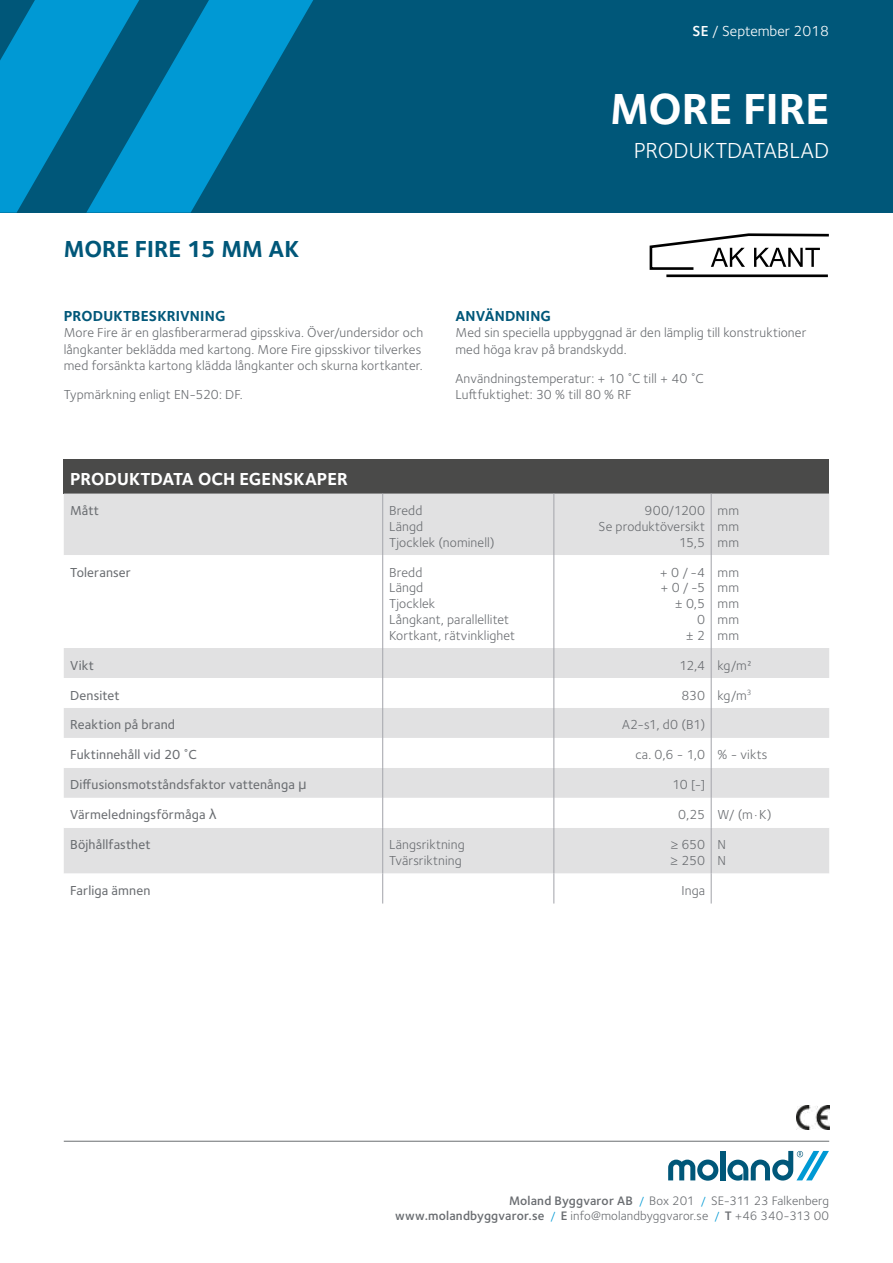
<style>
.page{position:relative;width:893px;height:1263px;background:#fff}
.page>*{position:absolute;margin:0;border:0;box-sizing:border-box;transform-origin:0 0}
.t1{font:700 45px "Foundry Sterling";letter-spacing:-.005em;color:#fff}
.t2{font:700 24px "Foundry Sterling";color:#005779}
.t3{font:22.5px "Foundry Sterling";color:#fff}
.t4{font:700 18px "Foundry Sterling";color:#fff}
.t5{font:700 15px "Foundry Sterling";letter-spacing:.01em;color:#005779}
.t6{font:15px "Foundry Sterling";color:#fff}
.t7{font:13.5px/15.8px "Foundry Sterling";letter-spacing:.01em;color:#6a6d71}
.t8{font:500 13.5px "Foundry Sterling";letter-spacing:.01em;color:#6a6d71}
.t9{font:12.75px/15px "Foundry Sterling";letter-spacing:.005em;color:#6a6d71;text-align:right}
.s1{font-weight:600}
.s2{font-family:"Verdana";font-weight:400}
.s3{font-size:12px;color:#0099d4}
</style>
<div class="page">
<div style="left:0;top:0;width:893px;height:213px;background:#005779"></div>
<svg style="left:139px;top:0;width:174px;height:213px;fill:#0099d4"></svg>
<svg style="left:0;top:0;width:139px;height:213px"></svg>
<div style="left:64px;top:459px;width:765px;height:35px;background:#4a4a49"></div>
<div style="left:64px;top:494px;width:765px;height:61px;background:#e1e1e2"></div>
<svg style="left:64px;top:555px;width:765px;height:348px"></svg>
<hr style="left:382px;top:493px;width:1px;height:62px;background:#a7a8ae">
<hr style="left:553px;top:493px;width:1px;height:62px;background:#a7a8ae">
<hr style="left:711px;top:493px;width:1px;height:62px;background:#a7a8ae">
<hr style="left:382px;top:555px;width:1px;height:93px;background:#a7a8ae">
<hr style="left:553px;top:555px;width:1px;height:93px;background:#a7a8ae">
<hr style="left:711px;top:555px;width:1px;height:93px;background:#a7a8ae">
<hr style="left:382px;top:648px;width:1px;height:30px;background:#a7a8ae">
<hr style="left:553px;top:648px;width:1px;height:30px;background:#a7a8ae">
<hr style="left:711px;top:648px;width:1px;height:30px;background:#a7a8ae">
<hr style="left:382px;top:678px;width:1px;height:30px;background:#a7a8ae">
<hr style="left:553px;top:678px;width:1px;height:30px;background:#a7a8ae">
<hr style="left:711px;top:678px;width:1px;height:30px;background:#a7a8ae">
<hr style="left:382px;top:708px;width:1px;height:30px;background:#a7a8ae">
<hr style="left:553px;top:708px;width:1px;height:30px;background:#a7a8ae">
<hr style="left:711px;top:708px;width:1px;height:30px;background:#a7a8ae">
<hr style="left:382px;top:738px;width:1px;height:30px;background:#a7a8ae">
<hr style="left:553px;top:738px;width:1px;height:30px;background:#a7a8ae">
<hr style="left:711px;top:738px;width:1px;height:30px;background:#a7a8ae">
<hr style="left:382px;top:768px;width:1px;height:30px;background:#a7a8ae">
<hr style="left:553px;top:768px;width:1px;height:30px;background:#a7a8ae">
<hr style="left:711px;top:768px;width:1px;height:30px;background:#a7a8ae">
<hr style="left:382px;top:798px;width:1px;height:30px;background:#a7a8ae">
<hr style="left:553px;top:798px;width:1px;height:30px;background:#a7a8ae">
<hr style="left:711px;top:798px;width:1px;height:30px;background:#a7a8ae">
<hr style="left:382px;top:828px;width:1px;height:45px;background:#a7a8ae">
<hr style="left:553px;top:828px;width:1px;height:45px;background:#a7a8ae">
<hr style="left:711px;top:828px;width:1px;height:45px;background:#a7a8ae">
<hr style="left:382px;top:873px;width:1px;height:30px;background:#a7a8ae">
<hr style="left:553px;top:873px;width:1px;height:30px;background:#a7a8ae">
<hr style="left:711px;top:873px;width:1px;height:30px;background:#a7a8ae">
<hr style="left:666px;top:274px;width:162px;height:3px;background:#000">
<svg style="left:649px;top:233px;width:180px;height:37px"></svg>
<div style="left:720px;top:1151px;width:5px;height:29px;background:#005779"></div>
<svg style="left:668px;top:1159px;width:50px;height:22px"></svg>
<svg style="left:727px;top:1151px;width:102px;height:29px"></svg>
<hr style="left:64px;top:1141px;width:765px;height:1px;background:#6a6d71">
<img style="left:796px;top:1106px;width:33px;height:23px">
<p class="t6" style="left:693px;top:22px;width:138px"><span class="s1">SE</span> / September 2018</p>
<h1 class="t1" style="left:610px;top:82px;width:221px">MORE FIRE</h1>
<h2 class="t2" style="left:64px;top:235px;width:237px">MORE FIRE 15 MM AK</h2>
<p class="t5" style="left:64px;top:307px;width:163px">PRODUKTBESKRIVNING</p>
<p class="t7" style="left:64px;top:324px;width:361px;line-height:16.5px">More Fire är en glasfiberarmerad gipsskiva. Över/undersidor och långkanter beklädda med kartong. More Fire gipsskivor tilverkes med forsänkta kartong klädda långkanter och skurna kortkanter.</p>
<p class="t7" style="left:64px;top:387px;width:181px">Typmärkning enligt EN-520: DF.</p>
<h3 class="t3" style="left:634px;top:137px;width:197px">PRODUKTDATABLAD</h3>
<p class="t5" style="left:455px;top:307px;width:97px">ANVÄNDNING</p>
<p class="t7" style="left:455px;top:324px;width:352px;line-height:16.5px">Med sin speciella uppbyggnad är den lämplig till konstruktioner med höga krav på brandskydd.</p>
<p class="t7" style="left:455px;top:370px;width:250px;line-height:16.5px">Användningstemperatur: + 10 ˚C till + 40 ˚C<br>Luftfuktighet: 30 % till 80 % RF</p>
<h3 class="t4" style="left:70px;top:468px;width:279px">PRODUKTDATA OCH EGENSKAPER</h3>
<p class="t8" style="left:70px;top:503px;width:30px">Mått</p>
<p class="t7" style="left:389px;top:503px;width:107px">Bredd<br>Längd<br>Tjocklek (nominell)</p>
<p class="t7" style="left:599px;top:503px;width:108px;text-align:right">900/1200<br>Se produktöversikt<br>15,5</p>
<p class="t7" style="left:718px;top:503px;width:23px;text-align:justify">mm mm mm</p>
<p class="t8" style="left:70px;top:564px;width:62px">Toleranser</p>
<p class="t7" style="left:389px;top:564px;width:128px">Bredd<br>Längd<br>Tjocklek<br>Långkant, parallellitet<br>Kortkant, rätvinklighet</p>
<p class="t7" style="left:660px;top:564px;width:47px;text-align:right">+ 0 /-4 + 0 /-5 ± 0,5<br>0<br>± 2</p>
<p class="t7" style="left:718px;top:564px;width:23px;text-align:justify">mm mm mm mm mm</p>
<p class="t8" style="left:70px;top:657px;width:25px">Vikt</p>
<p class="t7" style="left:679px;top:657px;width:74px">12,4 kg/m²</p>
<p class="t8" style="left:70px;top:687px;width:51px">Densitet</p>
<p class="t7" style="left:681px;top:687px;width:72px">830 kg/m<sup>3</sup></p>
<p class="t8" style="left:70px;top:717px;width:106px">Reaktion på brand</p>
<p class="t7" style="left:622px;top:717px;width:85px">A2-s1, d0 (B1)</p>
<p class="t8" style="left:70px;top:747px;width:128px">Fuktinnehåll vid 20 ˚C</p>
<p class="t7" style="left:636px;top:747px;width:134px">ca. 0,6 - 1,0 % - vikts</p>
<p class="t8" style="left:70px;top:777px;width:238px">Diffusionsmotståndsfaktor vattenånga <span class="s2">µ</span></p>
<p class="t7" style="left:672px;top:777px;width:34px">10 [-]</p>
<p class="t8" style="left:70px;top:807px;width:148px">Värmeledningsförmåga <span class="s2">λ</span></p>
<p class="t7" style="left:678px;top:807px;width:95px">0,25 W/ (m·K)</p>
<p class="t8" style="left:70px;top:837px;width:82px">Böjhållfasthet</p>
<p class="t7" style="left:389px;top:837px;width:77px">Längsriktning<br>Tvärsriktning</p>
<p class="t7" style="left:670px;top:837px;width:36px">≥ 650 ≥ 250</p>
<p class="t7" style="left:718px;top:837px;width:10px">N<br>N</p>
<p class="t8" style="left:70px;top:883px;width:82px">Farliga ämnen</p>
<p class="t7" style="left:682px;top:883px;width:25px">Inga</p>
<p class="t9" style="left:395px;top:1194px;width:436px"><span class="s1">Moland Byggvaror AB</span> <span class="s3">/</span> Box 201 <span class="s3">/</span> SE-311 23 Falkenberg <span class="s1">www.molandbyggvaror.se</span> <span class="s3">/</span> <span class="s1">E</span> info@molandbyggvaror.se <span class="s3">/</span> <span class="s1">T</span> +46 340-313 00</p>
</div>
